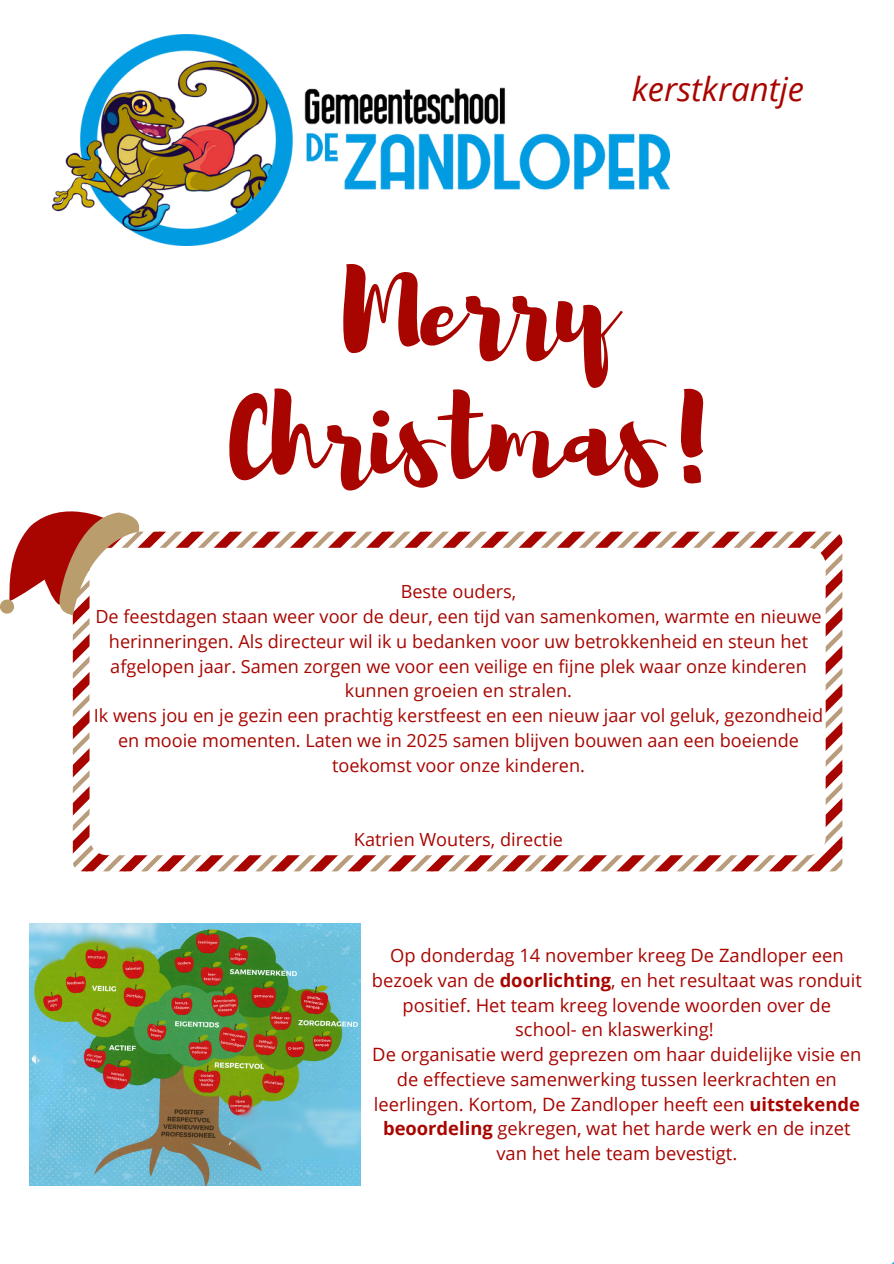
<style>
.page{position:relative;width:894px;height:1264px;background:#fff}
.page>*{position:absolute;margin:0;border:0;box-sizing:border-box;transform-origin:0 0}
.t1{font:108.6px/129.1px "Brusher";color:#a80500;text-align:center}
.t2{font:italic 33px "Open Sans";color:#a80500}
.t3{font:18.3px/24.8px "Open Sans";color:#a80500;text-align:center}
.t4{font:18.15px/24.8px "Open Sans";color:#a80500;text-align:center}
.s1{font-weight:700}
</style>
<div class="page">
<svg style="left:239px;top:537px;width:603px;height:334px"></svg>
<svg style="left:448px;top:747px;width:394px;height:124px"></svg>
<svg style="left:89px;top:548px;width:736px;height:307px"></svg>
<svg style="left:0;top:511px;width:143px;height:104px"></svg>
<img style="left:29px;top:923px;width:331px;height:262px">
<img style="left:52px;top:34px;width:616px;height:212px">
<p class="t2" style="left:631px;top:66px;width:174px">kerstkrantje</p>
<p class="t1" style="left:229px;top:237px;width:497px">Merry<br>Christmas!</p>
<p class="t4" style="left:400px;top:579px;width:117px">Beste ouders,</p>
<h2 class="t4" style="left:95px;top:603px;width:727px">De feestdagen staan weer voor de deur, een tijd van samenkomen, warmte en nieuwe herinneringen. Als directeur wil ik u bedanken voor uw betrokkenheid en steun het afgelopen jaar. Samen zorgen we voor een veilige en fijne plek waar onze kinderen kunnen groeien en stralen.</h2>
<h1 class="t4" style="left:94px;top:702px;width:730px">Ik wens jou en je gezin een prachtig kerstfeest en een nieuw jaar vol geluk, gezondheid en mooie momenten. Laten we in 2025 samen blijven bouwen aan een boeiende toekomst voor onze kinderen.</h1>
<p class="t4" style="left:354px;top:826px;width:211px">Katrien Wouters, directie</p>
<p class="t3" style="left:372px;top:942px;width:491px">Op donderdag 14 november kreeg De Zandloper een bezoek van de <span class="s1">doorlichting</span>, en het resultaat was ronduit positief. Het team kreeg lovende woorden over de school- en klaswerking!</p>
<p class="t3" style="left:372px;top:1041px;width:490px">De organisatie werd geprezen om haar duidelijke visie en de effectieve samenwerking tussen leerkrachten en leerlingen. Kortom, De Zandloper heeft een <span class="s1">uitstekende beoordeling</span> gekregen, wat het harde werk en de inzet van het hele team bevestigt.</p>
</div>
